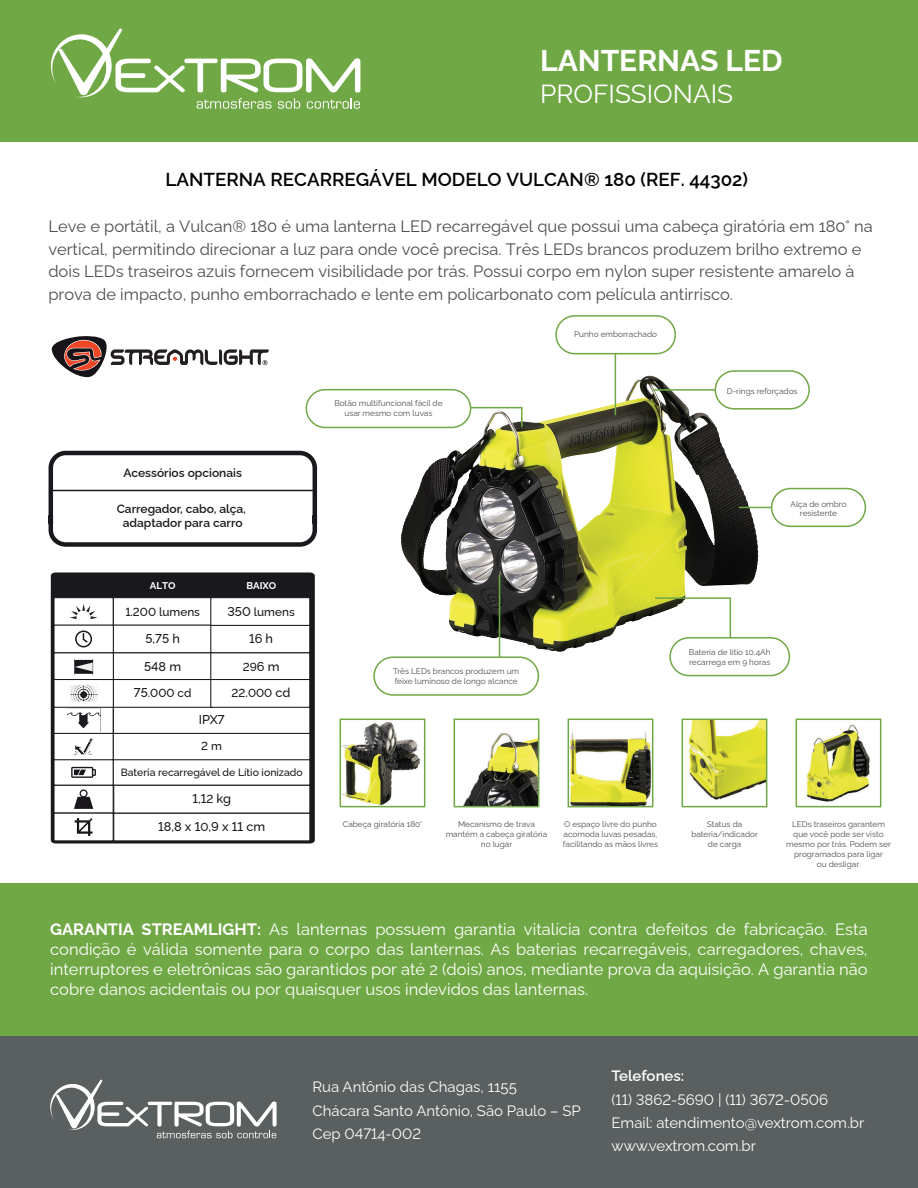
<style>
.page{position:relative;width:918px;height:1188px;background:#fff}
.page>*{position:absolute;margin:0;border:0;box-sizing:border-box;transform-origin:0 0}
.t1{font:700 30px "Raleway";color:#fff}
.t2{font:26.1px "Raleway";color:#fff}
.t3{font:600 18.75px "Raleway";color:#000001}
.t4{font:16.5px/22.8px "Raleway";color:#4b4f4e}
.t5{font:16.5px/19.8px "Raleway";color:#fff;text-align:justify}
.t6{font:15px/23.1px "Raleway";color:#fff}
.t7{font:600 15px "Raleway";color:#fff}
.t8{font:500 12.75px "Raleway";color:#171419}
.t9{font:600 12px/14.4px "Raleway";color:#19181d;text-align:center}
.t10{font:500 11.7px "Raleway";color:#171419}
.t11{font:500 10.5px "Raleway";color:#171419}
.t12{font:700 9.75px "Raleway";color:#fff}
.t13{font:8.25px/9.9px "Raleway";color:#4b4f4e;text-align:center}
.s1{font-size:12.75px}
.s2{font-size:11.7px}
.s3{font-weight:700}
</style>
<div class="page">
<div style="left:0;top:884px;width:918px;height:156px;background:#70a845"></div>
<div style="left:0;top:0;width:918px;height:141px;background:#70a845"></div>
<svg style="left:51px;top:28px;width:309px;height:81px"></svg>
<div style="left:0;top:1036px;width:918px;height:152px;background:#5a5f60"></div>
<svg style="left:50px;top:1080px;width:227px;height:58px"></svg>
<svg style="left:51px;top:336px;width:218px;height:42px"></svg>
<div style="left:51px;top:572px;width:264px;height:271px;background:#19181d"></div>
<div style="left:113px;top:706px;width:197px;height:29px;background:#fff"></div>
<div style="left:113px;top:758px;width:197px;height:28px;background:#fff"></div>
<div style="left:113px;top:597px;width:197px;height:29px;background:#fff;border:1px solid #1a181d"></div>
<div style="left:113px;top:625px;width:100px;height:28px;background:#fff"></div>
<div style="left:210px;top:625px;width:100px;height:28px;background:#fff"></div>
<div style="left:210px;top:597px;width:100px;height:29px;background:#fff;border:1px solid #1a181d"></div>
<div style="left:53px;top:597px;width:61px;height:29px;background:#fff;border:1px solid #1a181d"></div>
<div style="left:53px;top:625px;width:61px;height:28px;background:#fff;border:1px solid #1a181d"></div>
<svg style="left:53px;top:708px;width:61px;height:25px"></svg>
<div style="left:53px;top:758px;width:61px;height:28px;background:#fff;border:1px solid #1a181d"></div>
<svg style="left:70px;top:604px;width:27px;height:15px"></svg>
<svg style="left:75px;top:631px;width:17px;height:16px"></svg>
<svg style="left:71px;top:767px;width:25px;height:11px"></svg>
<div style="left:53px;top:785px;width:61px;height:29px;background:#fff;border:1px solid #1a181d"></div>
<svg style="left:74px;top:789px;width:19px;height:20px"></svg>
<svg style="left:67px;top:709px;width:33px;height:23px"></svg>
<div style="left:113px;top:652px;width:100px;height:29px;background:#fff;border:1px solid #1a181d"></div>
<div style="left:210px;top:652px;width:100px;height:29px;background:#fff;border:1px solid #1a181d"></div>
<div style="left:53px;top:652px;width:61px;height:29px;background:#fff;border:1px solid #1a181d"></div>
<div style="left:113px;top:813px;width:197px;height:28px;background:#fff"></div>
<div style="left:53px;top:813px;width:61px;height:28px;background:#fff;border:1px solid #1a181d"></div>
<svg style="left:75px;top:818px;width:18px;height:18px"></svg>
<div style="left:113px;top:785px;width:197px;height:29px;background:#fff;border:1px solid #1a181d"></div>
<div style="left:113px;top:733px;width:197px;height:27px;background:#fff;border:1px solid #1a181d"></div>
<div style="left:53px;top:733px;width:61px;height:27px;background:#fff;border:1px solid #1a181d"></div>
<svg style="left:74px;top:659px;width:19px;height:16px"></svg>
<div style="left:113px;top:679px;width:100px;height:29px;background:#fff;border:1px solid #1a181d"></div>
<div style="left:210px;top:679px;width:100px;height:29px;background:#fff;border:1px solid #1a181d"></div>
<div style="left:53px;top:679px;width:61px;height:29px;background:#fff;border:1px solid #1a181d"></div>
<svg style="left:70px;top:686px;width:27px;height:15px"></svg>
<svg style="left:74px;top:739px;width:19px;height:16px"></svg>
<img style="left:400px;top:376px;width:359px;height:276px">
<svg style="left:468px;top:406px;width:55px;height:23px"></svg>
<div style="left:306px;top:390px;width:165px;height:37px;background:#fff;border-radius:19px"></div>
<div style="left:306px;top:389px;width:165px;height:39px;border:2px solid #70a845;border-radius:19px"></div>
<svg style="left:461px;top:573px;width:40px;height:83px"></svg>
<div style="left:373px;top:656px;width:166px;height:40px;border:2px solid #70a845;border-radius:19px"></div>
<div style="left:771px;top:488px;width:95px;height:39px;border:2px solid #70a845;border-radius:19px"></div>
<hr style="left:739px;top:507px;width:33px;height:1px;background:#70a845">
<div style="left:715px;top:371px;width:94px;height:38px;background:#fff;border-radius:19px"></div>
<div style="left:715px;top:370px;width:95px;height:40px;border:2px solid #70a845;border-radius:19px"></div>
<hr style="left:653px;top:389px;width:62px;height:2px;background:#70a845">
<div style="left:555px;top:315px;width:121px;height:39px;border:2px solid #70a845;border-radius:19px"></div>
<hr style="left:615px;top:354px;width:1px;height:61px;background:#70a845">
<div style="left:670px;top:638px;width:119px;height:38px;background:#fff;border-radius:19px"></div>
<div style="left:669px;top:637px;width:121px;height:39px;border:2px solid #70a845;border-radius:19px"></div>
<svg style="left:654px;top:597px;width:78px;height:43px"></svg>
<img style="left:343px;top:722px;width:77px;height:82px">
<div style="left:340px;top:719px;width:85px;height:88px;border:2px solid #70a845"></div>
<img style="left:464px;top:732px;width:72px;height:72px">
<div style="left:454px;top:719px;width:85px;height:88px;border:2px solid #70a845"></div>
<img style="left:571px;top:731px;width:79px;height:73px">
<div style="left:568px;top:719px;width:85px;height:88px;border:2px solid #70a845"></div>
<img style="left:688px;top:722px;width:76px;height:78px">
<div style="left:682px;top:719px;width:85px;height:88px;border:2px solid #70a845"></div>
<img style="left:806px;top:724px;width:64px;height:78px">
<div style="left:796px;top:719px;width:85px;height:88px;border:2px solid #70a845"></div>
<svg style="left:48px;top:450px;width:270px;height:97px"></svg>
<hr style="left:53px;top:490px;width:260px;height:1px;background:#1a181d">
<h1 class="t1" style="left:540px;top:37px;width:244px">LANTERNAS LED</h1>
<h2 class="t2" style="left:540px;top:73px;width:195px">PROFISSIONAIS</h2>
<h3 class="t3" style="left:166px;top:165px;width:584px">LANTERNA RECARREGÁVEL MODELO VULCAN® 180 (REF. 44302)</h3>
<p class="t4" style="left:48px;top:213px;width:826px">Leve e portátil, a Vulcan® 180 é uma lanterna LED recarregável que possui uma cabeça giratória em 180° na vertical, permitindo direcionar a luz para onde você precisa. Três LEDs brancos produzem brilho extremo e dois LEDs traseiros azuis fornecem visibilidade por trás. Possui corpo em nylon super resistente amarelo à prova de impacto, punho emborrachado e lente em policarbonato com película antirrisco.</p>
<h3 class="t9" style="left:124px;top:464px;width:120px">Acessórios opcionais</h3>
<h3 class="t9" style="left:117px;top:500px;width:131px">Carregador, cabo, alça, adaptador para carro</h3>
<p class="t12" style="left:150px;top:578px;width:27px">ALTO</p>
<p class="t12" style="left:247px;top:578px;width:31px">BAIXO</p>
<h3 class="t10" style="left:125px;top:602px;width:76px">1.200 lumens</h3>
<h3 class="t10" style="left:228px;top:602px;width:69px"><span class="s1">350</span> lumens</h3>
<h3 class="t8" style="left:145px;top:628px;width:36px">5,75 h</h3>
<h3 class="t8" style="left:249px;top:628px;width:26px">16 h</h3>
<h3 class="t8" style="left:144px;top:656px;width:39px">548 m</h3>
<h3 class="t10" style="left:243px;top:657px;width:38px">29<span class="s1">6 m</span></h3>
<h3 class="t10" style="left:134px;top:684px;width:59px"><span class="s1">75</span>.000 cd</h3>
<h3 class="t10" style="left:232px;top:684px;width:61px">22<span class="s1">.</span>000 <span class="s1">cd</span></h3>
<h3 class="t8" style="left:199px;top:710px;width:27px">IPX7</h3>
<h3 class="t10" style="left:201px;top:737px;width:22px">2 m</h3>
<p class="t11" style="left:121px;top:764px;width:184px">Bateria recarregável de Lítio ionizado</p>
<h3 class="t8" style="left:192px;top:789px;width:40px">1,1<span class="s2">2</span> kg</h3>
<h3 class="t8" style="left:158px;top:816px;width:108px">18,8 x 1<span class="s2">0</span>,9 x 11 cm</h3>
<p class="t13" style="left:334px;top:397px;width:110px">Botão multifuncional fácil de usar mesmo com luvas</p>
<p class="t13" style="left:393px;top:665px;width:127px;text-align:left">Três LEDs brancos produzem um feixe luminoso de longo alcance</p>
<p class="t13" style="left:574px;top:328px;width:84px">Punho emborrachado</p>
<p class="t13" style="left:727px;top:385px;width:72px">D-rings reforçados</p>
<p class="t13" style="left:790px;top:498px;width:58px">Alça de ombro resistente</p>
<p class="t13" style="left:689px;top:646px;width:83px;text-align:left">Bateria de lítio 10,4Ah recarrega em 9 horas</p>
<p class="t13" style="left:343px;top:818px;width:81px">Cabeça giratória 180°</p>
<p class="t13" style="left:446px;top:818px;width:103px">Mecanismo de trava mantém a cabeça giratória no lugar</p>
<p class="t13" style="left:563px;top:818px;width:97px;text-align:left">O espaço livre do punho acomoda luvas pesadas, facilitando as mãos livres</p>
<p class="t13" style="left:691px;top:818px;width:68px">Status da bateria/indicador de carga</p>
<p class="t13" style="left:786px;top:818px;width:106px">LEDs traseiros garantem que você pode ser visto mesmo por trás. Podem ser programados para ligar<br>ou desligar.</p>
<p class="t5" style="left:50px;top:918px;width:819px"><span class="s3">GARANTIA STREAMLIGHT:</span> As lanternas possuem garantia vitalícia contra defeitos de fabricação. Esta condição é válida somente para o corpo das lanternas. As baterias recarregáveis, carregadores, chaves, interruptores e eletrônicas são garantidos por até 2 (dois) anos, mediante prova da aquisição. A garantia não cobre danos acidentais ou por quaisquer usos indevidos das lanternas.</p>
<h3 class="t6" style="left:312px;top:1074px;width:270px">Rua Antônio das Chagas, 1155<br>Chácara Santo Antônio, São Paulo – SP<br>Cep 04714-002</h3>
<h3 class="t7" style="left:611px;top:1064px;width:74px">Telefones:</h3>
<h3 class="t6" style="left:611px;top:1086px;width:254px">(11) 3862-5690 | (11) 3672-0506<br>Email: atendimento@vextrom.com.br www.vextrom.com.br</h3>
</div>
